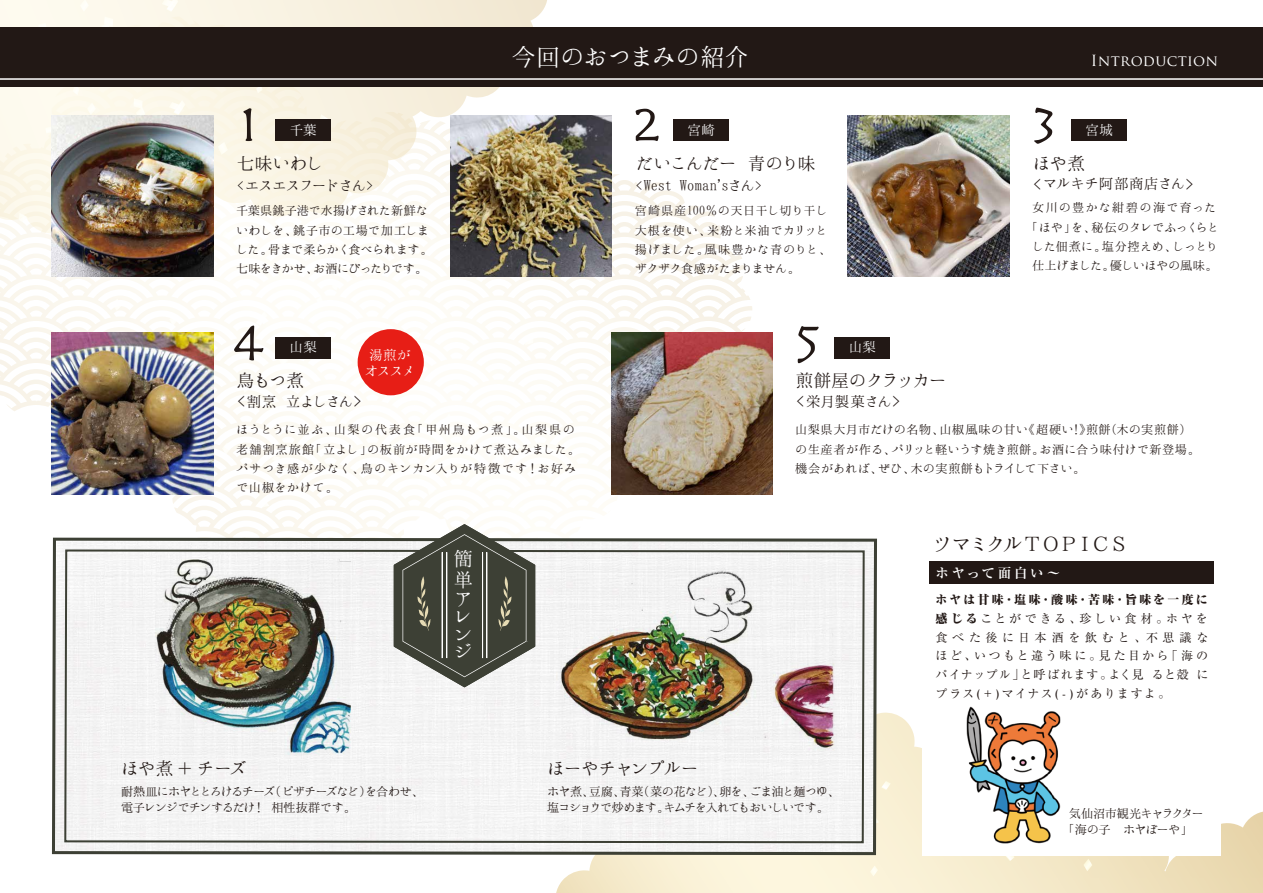
<style>
.page{position:relative;width:1263px;height:893px;background:#fff}
.page>*{position:absolute;margin:0;border:0;box-sizing:border-box;transform-origin:0 0}
.t1{font:55.5px "Herculanum";color:#221815}
.t2{font:27px "Hannari Mincho";letter-spacing:-.115em;color:#fff}
.t3{font:22.5px "Hannari Mincho";letter-spacing:-.22em;color:#221815}
.t4{font:21.3px/20.7px "Hannari Mincho";color:#fff;text-align:justify}
.t5{font:19.5px "Hannari Mincho";letter-spacing:-.14em;color:#221815}
.t6{font:19.5px "Hannari Mincho";letter-spacing:-.16em;color:#221815}
.t7{font:16.05px "Hannari Mincho";letter-spacing:-.125em;color:#221815}
.t8{font:16.05px "Hannari Mincho";letter-spacing:-.01em;color:#221815}
.t9{font:16.05px "Hannari Mincho";letter-spacing:-.095em;color:#221815}
.t10{font:16.05px "Hannari Mincho";letter-spacing:-.17em;color:#221815}
.t11{font:15px/16px "Hannari Mincho";letter-spacing:-.075em;color:#fff;text-align:center}
.t12{font:15px "Trajan Pro";letter-spacing:.025em;color:#fff}
.t13{font:13.5px/19px "Hannari Mincho";letter-spacing:-.11em;color:#221815}
.t14{font:13.5px/19px "Hannari Mincho";letter-spacing:-.075em;color:#221815}
.t15{font:13.5px/19px "Hannari Mincho";letter-spacing:-.04em;color:#221815}
.t16{font:13.5px/19px "Hannari Mincho";letter-spacing:-.085em;color:#221815}
.t17{font:13.5px/16px "Hannari Mincho";letter-spacing:-.18em;color:#221815}
.t18{font:13.5px/16px "Hannari Mincho";letter-spacing:-.165em;color:#221815}
.t19{font:13.5px/16px "Hannari Mincho";letter-spacing:-.16em;color:#221815}
.t20{font:700 13.5px "Ryumin Pro";letter-spacing:.195em;color:#fff}
.t21{font:12px/18.8px "Ryumin Pro";letter-spacing:.125em;color:#221815;text-align:justify}
.s1{font-size:19.8px}
.s2{font-weight:800;font-stretch:expanded}
</style>
<div class="page">
<svg style="left:0;top:0;width:547px;height:233px"></svg>
<svg style="left:0;top:87px;width:227px;height:202px"></svg>
<svg style="left:556px;top:712px;width:707px;height:181px"></svg>
<svg style="left:273px;top:481px;width:11px;height:8px"></svg>
<svg style="left:45px;top:126px;width:7px;height:8px"></svg>
<svg style="left:193px;top:330px;width:9px;height:3px"></svg>
<svg style="left:278px;top:358px;width:10px;height:6px"></svg>
<svg style="left:112px;top:299px;width:10px;height:12px"></svg>
<svg style="left:19px;top:213px;width:9px;height:11px"></svg>
<svg style="left:222px;top:442px;width:9px;height:13px"></svg>
<svg style="left:272px;top:155px;width:9px;height:7px"></svg>
<svg style="left:222px;top:231px;width:12px;height:8px"></svg>
<svg style="left:242px;top:383px;width:8px;height:10px"></svg>
<svg style="left:360px;top:459px;width:12px;height:11px"></svg>
<svg style="left:286px;top:446px;width:10px;height:9px"></svg>
<svg style="left:55px;top:286px;width:10px;height:9px"></svg>
<svg style="left:295px;top:154px;width:5px;height:5px"></svg>
<svg style="left:85px;top:276px;width:15px;height:1px"></svg>
<svg style="left:169px;top:313px;width:9px;height:13px"></svg>
<svg style="left:246px;top:224px;width:12px;height:9px"></svg>
<svg style="left:213px;top:182px;width:2px;height:11px"></svg>
<svg style="left:319px;top:114px;width:9px;height:5px"></svg>
<svg style="left:218px;top:142px;width:10px;height:13px"></svg>
<svg style="left:87px;top:102px;width:9px;height:13px"></svg>
<svg style="left:169px;top:100px;width:16px;height:15px"></svg>
<svg style="left:38px;top:23px;width:9px;height:4px"></svg>
<svg style="left:73px;top:87px;width:7px;height:8px"></svg>
<svg style="left:134px;top:98px;width:11px;height:17px"></svg>
<svg style="left:101px;top:16px;width:12px;height:11px"></svg>
<svg style="left:80px;top:0;width:9px;height:12px"></svg>
<svg style="left:162px;top:0;width:16px;height:12px"></svg>
<svg style="left:256px;top:87px;width:7px;height:6px"></svg>
<svg style="left:881px;top:781px;width:10px;height:9px"></svg>
<svg style="left:870px;top:865px;width:8px;height:11px"></svg>
<svg style="left:1005px;top:856px;width:9px;height:5px"></svg>
<svg style="left:1083px;top:859px;width:9px;height:12px"></svg>
<div style="left:0;top:27px;width:1263px;height:60px;background:#221815"></div>
<hr style="left:0;top:78px;width:1263px;height:2px;background:#fff">
<img style="left:52px;top:115px;width:161px;height:161px">
<img style="left:450px;top:115px;width:161px;height:161px">
<img style="left:848px;top:115px;width:161px;height:161px">
<img style="left:52px;top:333px;width:161px;height:161px">
<img style="left:611px;top:333px;width:162px;height:161px">
<div style="left:673px;top:119px;width:55px;height:22px;background:#221815"></div>
<div style="left:1071px;top:119px;width:55px;height:22px;background:#221815"></div>
<div style="left:275px;top:119px;width:55px;height:22px;background:#221815"></div>
<div style="left:834px;top:337px;width:56px;height:21px;background:#221815"></div>
<div style="left:275px;top:337px;width:55px;height:21px;background:#221815"></div>
<div style="left:358px;top:329px;width:66px;height:66px;background:#e71e16;border-radius:50%"></div>
<div style="left:921px;top:555px;width:299px;height:301px;background:#fff"></div>
<div style="left:930px;top:561px;width:284px;height:23px;background:#221815"></div>
<img style="left:966px;top:706px;width:95px;height:138px">
<svg style="left:52px;top:536px;width:826px;height:321px"></svg>
<div style="left:63px;top:548px;width:803px;height:296px;background:#f4f4f4"></div>
<svg style="left:394px;top:524px;width:141px;height:163px"></svg>
<img style="left:156px;top:559px;width:195px;height:196px">
<img style="left:557px;top:568px;width:279px;height:183px">
<h1 class="t1" style="left:239px;top:89px;width:20px">1</h1>
<h3 class="t5" style="left:237px;top:153px;width:91px">七味いわし</h3>
<p class="t10" style="left:237px;top:177px;width:138px">&lt;エスエスフードさん&gt;</p>
<p class="t13" style="left:236px;top:201px;width:200px">千葉県銚子港で水揚げされた新鮮ないわしを、銚子市の工場で加工しました。骨まで柔らかく食べられます。七味をきかせ、お酒にぴったりです。</p>
<p class="t11" style="left:290px;top:121px;width:30px">千葉</p>
<h2 class="t2" style="left:511px;top:42px;width:242px">今回のおつまみの紹介</h2>
<h1 class="t1" style="left:632px;top:89px;width:30px">2</h1>
<p class="t11" style="left:687px;top:121px;width:31px">宮崎</p>
<h3 class="t6" style="left:635px;top:153px;width:183px">だいこんだー 青のり味</h3>
<p class="t8" style="left:635px;top:177px;width:128px">&lt;West Woman'sさん&gt;</p>
<p class="t16" style="left:635px;top:201px;width:200px">宮崎県産100％の天日干し切り干し大根を使い、米粉と米油でカリッと揚げました。風味豊かな青のりと、ザクザク食感がたまりません。</p>
<h1 class="t1" style="left:1032px;top:89px;width:27px">3</h1>
<p class="t12" style="left:1091px;top:51px;width:129px">Introduction</p>
<p class="t11" style="left:1085px;top:121px;width:31px">宮城</p>
<h3 class="t5" style="left:1033px;top:153px;width:56px">ほや煮</h3>
<p class="t9" style="left:1033px;top:175px;width:163px"><span class="s1">&lt;</span> マルキチ阿部商店さん<span class="s1">&gt;</span></p>
<p class="t13" style="left:1025px;top:198px;width:196px;text-align:center">女川の豊かな紺碧の海で育った「ほや」を、秘伝のタレでふっくらとした佃煮に。塩分控えめ、しっとり仕上げました。優しいほやの風味。</p>
<h1 class="t1" style="left:232px;top:306px;width:34px">4</h1>
<h3 class="t5" style="left:237px;top:370px;width:71px">鳥もつ煮</h3>
<p class="t7" style="left:237px;top:393px;width:127px"><span class="s1">&lt;</span>割烹 立よしさん<span class="s1">&gt;</span></p>
<p class="t15" style="left:236px;top:420px;width:347px">ほうとうに並ぶ、山梨の代表食「甲州鳥もつ煮」。山梨県の老舗割烹旅館「立よし」の板前が時間をかけて煮込みました。パサつき感が少なく、鳥のキンカン入りが特徴です！お好みで山椒をかけて。</p>
<h1 class="t1" style="left:794px;top:306px;width:28px">5</h1>
<h3 class="t5" style="left:796px;top:370px;width:154px">煎餅屋のクラッカー</h3>
<p class="t7" style="left:796px;top:393px;width:106px"><span class="s1">&lt;</span>栄月製菓さん<span class="s1">&gt;</span></p>
<p class="t11" style="left:290px;top:339px;width:30px">山梨</p>
<p class="t11" style="left:849px;top:339px;width:30px">山梨</p>
<p class="t11" style="left:365px;top:346px;width:54px">湯煎がオススメ</p>
<p class="t14" style="left:795px;top:420px;width:408px">山梨県大月市だけの名物、山椒風味の甘い《超硬い!》煎餅(木の実煎餅)の生産者が作る、パリッと軽いうす焼き煎餅。お酒に合う味付けで新登場。機会があれば、ぜひ、木の実煎餅もトライして下さい。</p>
<h3 class="t4" style="left:454px;top:547px;width:20px">簡単ア</h3>
<h3 class="t4" style="left:454px;top:607px;width:19px;line-height:17.7px">レンジ</h3>
<h3 class="t5" style="left:121px;top:758px;width:129px">ほや煮＋チーズ</h3>
<p class="t18" style="left:121px;top:783px;width:306px">耐熱皿にホヤととろけるチーズ（ピザチーズなど）を合わせ、電子レンジでチンするだけ！ 相性抜群です。</p>
<h3 class="t5" style="left:547px;top:758px;width:155px">ほーやチャンプルー</h3>
<p class="t17" style="left:547px;top:783px;width:296px">ホヤ煮、豆腐、青菜（菜の花など）、卵を、ごま油と麺つゆ、塩コショウで炒めます。キムチを入れてもおいしいです。</p>
<h3 class="t3" style="left:932px;top:532px;width:201px">ツマミクルＴＯＰＩＣＳ</h3>
<p class="t20" style="left:935px;top:562px;width:126px">ホヤって面白い～</p>
<p class="t21" style="left:935px;top:589px;width:274px"><span class="s2">ホヤは甘味・塩味・酸味・苦味・旨味を一度に感じる</span>ことができる、珍しい食材。ホヤを食べた後に日本酒を飲むと、不思議なほど、いつもと違う味に。見た目から「海のパイナップル」と呼ばれます。よく見 ると殻 にプラス( + )マイナス( - )がありますよ。</p>
<p class="t19" style="left:1062px;top:804px;width:144px;text-indent:7px">気仙沼市観光キャラクター「海の子 ホヤぼーや」</p>
</div>
